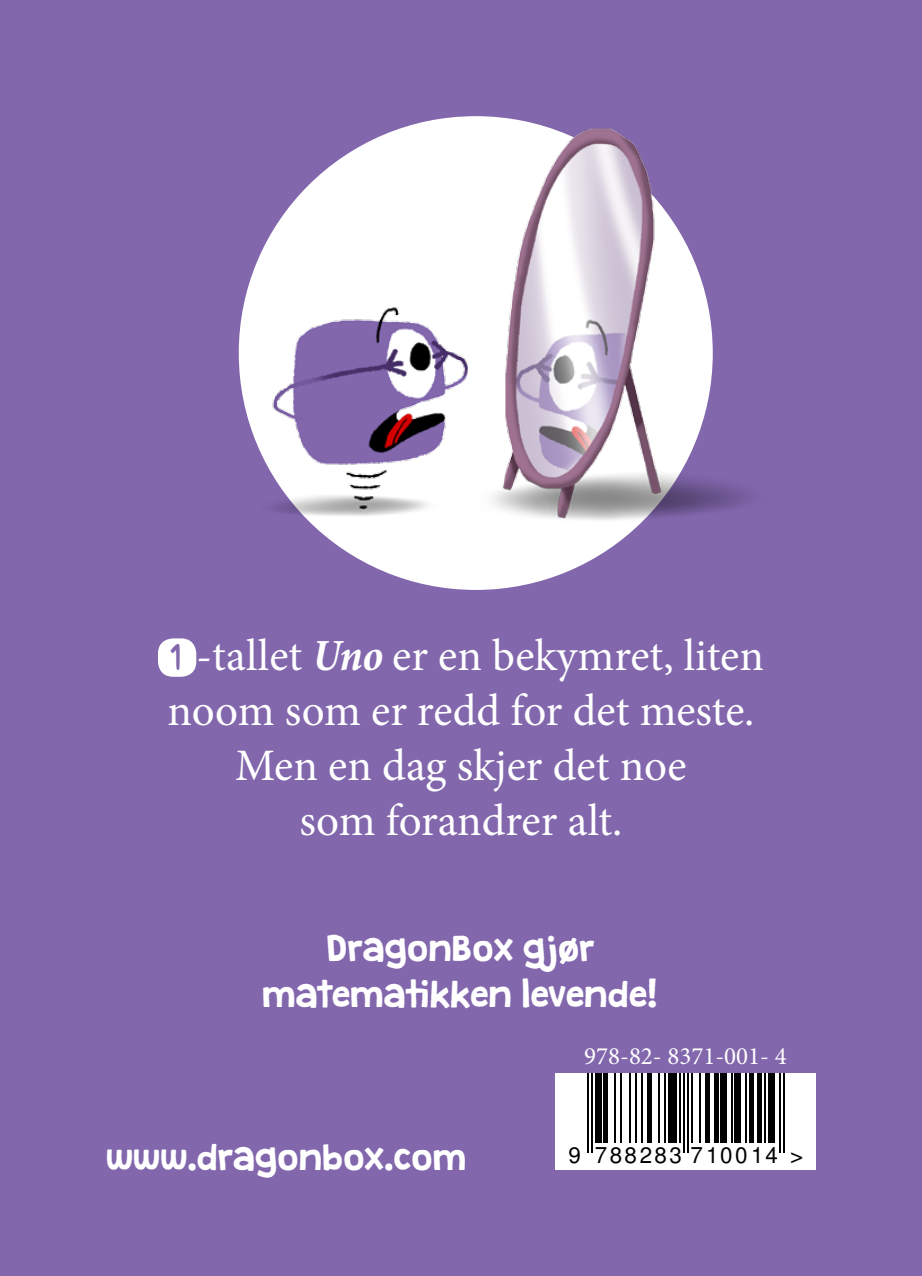
<style>
.page{position:relative;width:922px;height:1276px;background:#fff}
.page>*{position:absolute;margin:0;border:0;box-sizing:border-box;transform-origin:0 0}
.t1{font:45px/55px "Minion Pro";color:#fff;text-align:center}
.t2{font:32px/45.2px "Granstander Clean";letter-spacing:-.02em;color:#fff;text-align:center}
.t3{font:25px "Minion Pro";color:#fff}
.t4{font:22.5px "Helvetica";letter-spacing:.105em;color:#000}
.s1{font-family:"Numbers";font-size:42.5px;color:#8267ad}
.s2{font-weight:700;font-style:italic;font-stretch:condensed}
</style>
<div class="page">
<div style="left:0;top:0;width:921px;height:1276px;background:#8267ad"></div>
<img style="left:238px;top:116px;width:513px;height:464px">
<div style="left:158px;top:638px;width:38px;height:39px;background:#fff;border-radius:15px"></div>
<div style="left:555px;top:1073px;width:260px;height:96px;background:#fff"></div>
<hr style="left:587px;top:1073px;width:2px;height:80px;background:#000">
<hr style="left:591px;top:1073px;width:2px;height:80px;background:#000">
<div style="left:595px;top:1073px;width:6px;height:69px;background:#000"></div>
<hr style="left:603px;top:1073px;width:4px;height:69px;background:#000">
<hr style="left:614px;top:1073px;width:2px;height:69px;background:#000">
<hr style="left:620px;top:1073px;width:2px;height:69px;background:#000">
<hr style="left:628px;top:1073px;width:2px;height:69px;background:#000">
<hr style="left:635px;top:1073px;width:1px;height:69px;background:#000">
<hr style="left:641px;top:1073px;width:2px;height:69px;background:#000">
<hr style="left:647px;top:1073px;width:4px;height:69px;background:#000">
<hr style="left:658px;top:1073px;width:1px;height:69px;background:#000">
<hr style="left:664px;top:1073px;width:2px;height:69px;background:#000">
<div style="left:668px;top:1073px;width:8px;height:69px;background:#000"></div>
<hr style="left:678px;top:1073px;width:2px;height:69px;background:#000">
<hr style="left:682px;top:1073px;width:2px;height:80px;background:#000">
<hr style="left:686px;top:1073px;width:2px;height:80px;background:#000">
<hr style="left:690px;top:1073px;width:2px;height:69px;background:#000">
<hr style="left:699px;top:1073px;width:2px;height:69px;background:#000">
<hr style="left:705px;top:1073px;width:4px;height:69px;background:#000">
<svg style="left:714px;top:1073px;width:3px;height:69px"></svg>
<div style="left:720px;top:1073px;width:6px;height:69px;background:#000"></div>
<hr style="left:730px;top:1073px;width:2px;height:69px;background:#000">
<div style="left:734px;top:1073px;width:6px;height:69px;background:#000"></div>
<hr style="left:745px;top:1073px;width:2px;height:69px;background:#000">
<hr style="left:749px;top:1073px;width:4px;height:69px;background:#000">
<hr style="left:757px;top:1073px;width:4px;height:69px;background:#000">
<hr style="left:763px;top:1073px;width:2px;height:69px;background:#000">
<div style="left:767px;top:1073px;width:7px;height:69px;background:#000"></div>
<hr style="left:778px;top:1073px;width:2px;height:80px;background:#000">
<hr style="left:782px;top:1073px;width:2px;height:80px;background:#000">
<p class="t1" style="left:167px;top:628px;width:598px"><span class="s1">1</span> -tallet <span class="s2">Uno</span> er en bekymret, liten noom som er redd for det meste.<br>Men en dag skjer det noe<br>som forandrer alt.</p>
<p class="t2" style="left:262px;top:930px;width:399px">DragonBox gjør matematikken levende!</p>
<p class="t2" style="left:106px;top:1139px;width:362px">www.dragonbox.com</p>
<p class="t3" style="left:584px;top:1039px;width:204px">978-82- 8371-001- 4</p>
<p class="t4" style="left:568px;top:1141px;width:14px">9</p>
<p class="t4" style="left:790px;top:1141px;width:15px">&gt;</p>
<p class="t4" style="left:594px;top:1141px;width:184px">788283 710014</p>
</div>
